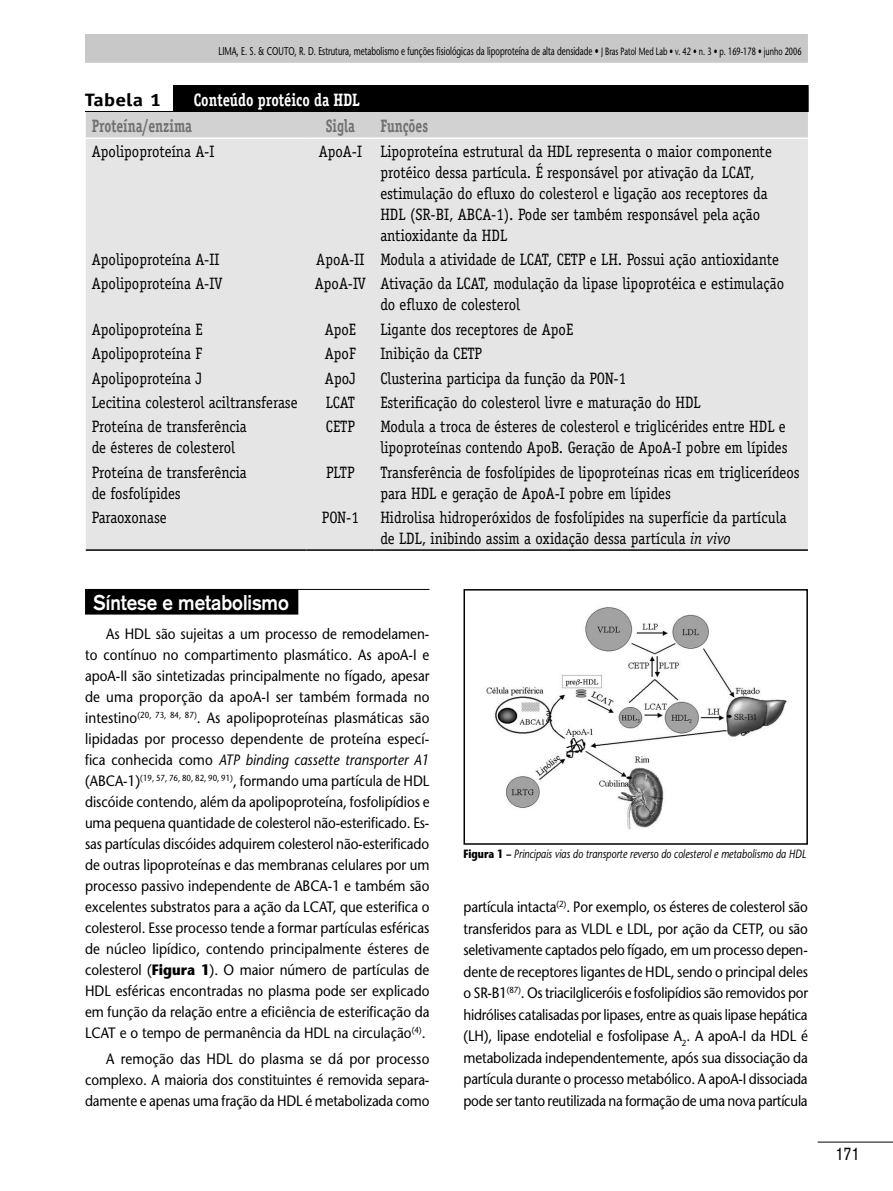
<style>
.page{position:relative;width:893px;height:1191px;background:#fff}
.page>*{position:absolute;margin:0;border:0;box-sizing:border-box;transform-origin:0 0}
.t1{font:700 21px "Akzidenz Grotesk";color:#fff;scale:.9 1}
.t2{font:700 18px "Officina Serif";color:#707070;scale:.75 1}
.t3{font:700 18px "Officina Serif";color:#fff;scale:.8 1}
.t4{font:700 18px "Officina Sans";color:#000;scale:1.2 1}
.t5{font:18px "Akzidenz Grotesk";color:#000;scale:.8 1}
.t6{font:16.5px/21px "Officina Serif";color:#000;scale:.9 1}
.t7{font:15px/21px "Stone Sans";letter-spacing:-.01em;color:#000;text-align:justify;scale:.9 1}
.t8{font:italic 12px "Stone Sans";color:#000;scale:.8 1}
.t9{font:11.25px "Stone Sans";color:#000;scale:.7 1}
.s1{font-size:10.5px}
.s2{font-style:italic}
.s3{font-weight:700}
.s4{font-weight:700;font-style:normal}
</style>
<div class="page">
<div style="left:86px;top:35px;width:721px;height:27px;background:#c8c8c8"></div>
<div style="left:85px;top:34px;width:723px;height:29px;border:2px solid #c8c8c8"></div>
<hr style="left:818px;top:1141px;width:75px;height:1px;background:#000">
<hr style="left:85px;top:589px;width:344px;height:1px;background:#000">
<div style="left:86px;top:590px;width:212px;height:24px;background:#000"></div>
<div style="left:86px;top:86px;width:722px;height:26px;background:#000"></div>
<div style="left:86px;top:112px;width:722px;height:25px;background:#d2d2d2"></div>
<div style="left:86px;top:139px;width:722px;height:410px;background:#e5e5e5"></div>
<hr style="left:85px;top:85px;width:221px;height:2px;background:#000">
<hr style="left:85px;top:87px;width:2px;height:25px;background:#000">
<hr style="left:306px;top:85px;width:68px;height:2px;background:#000">
<hr style="left:374px;top:85px;width:435px;height:2px;background:#000">
<hr style="left:807px;top:87px;width:2px;height:25px;background:#000">
<hr style="left:86px;top:549px;width:220px;height:2px;background:#000">
<hr style="left:306px;top:549px;width:68px;height:2px;background:#000">
<hr style="left:374px;top:549px;width:434px;height:2px;background:#000">
<div style="left:83px;top:83px;width:89px;height:27px;background:#fff"></div>
<img style="left:486px;top:607px;width:301px;height:222px">
<div style="left:464px;top:589px;width:344px;height:255px;border:2px solid #000"></div>
<p class="t4" style="left:85px;top:88px;width:65px">Tabela 1</p>
<p class="t9" style="left:219px;top:44px;width:86px">Lima, E. S. &amp; Couto</p>
<p class="t9" style="left:295px;top:44px;width:726px">, R. D. Estrutura, metabolismo e funções fisiológicas da lipoproteína de alta densidade • <span class="s1">J Bras Patol Med Lab • v. 42 • n. 3 • p. 169-178 • junho 2006</span></p>
<p class="t3" style="left:194px;top:89px;width:209px">Conteúdo protéico da HDL</p>
<p class="t2" style="left:92px;top:115px;width:135px">Proteína/enzima</p>
<p class="t2" style="left:326px;top:115px;width:40px">Sigla</p>
<p class="t2" style="left:380px;top:115px;width:65px">Funções</p>
<p class="t6" style="left:92px;top:140px;width:138px">Apolipoproteína A-I</p>
<p class="t6" style="left:380px;top:140px;width:437px;text-indent:-62px">ApoA-I Lipoproteína estrutural da HDL representa o maior componente protéico dessa partícula. É responsável por ativação da LCAT, estimulação do efluxo do colesterol e ligação aos receptores da HDL (SR-BI, ABCA-1). Pode ser também responsável pela ação antioxidante da HDL</p>
<p class="t6" style="left:92px;top:249px;width:143px">Apolipoproteína A-II</p>
<p class="t6" style="left:316px;top:249px;width:516px">ApoA-II Modula a atividade de LCAT, CETP e LH. Possui ação antioxidante</p>
<p class="t6" style="left:92px;top:273px;width:147px">Apolipoproteína A-IV</p>
<p class="t6" style="left:380px;top:273px;width:450px;text-indent:-66px">ApoA-IV Ativação da LCAT, modulação da lipase lipoprotéica e estimulação do efluxo de colesterol</p>
<p class="t6" style="left:92px;top:319px;width:125px">Apolipoproteína E</p>
<p class="t6" style="left:325px;top:319px;width:36px">ApoE</p>
<p class="t6" style="left:380px;top:319px;width:216px">Ligante dos receptores de ApoE</p>
<p class="t6" style="left:92px;top:343px;width:124px">Apolipoproteína F</p>
<p class="t6" style="left:325px;top:343px;width:36px">ApoF</p>
<p class="t6" style="left:380px;top:343px;width:115px">Inibição da CETP</p>
<p class="t6" style="left:92px;top:367px;width:124px">Apolipoproteína J</p>
<p class="t6" style="left:325px;top:367px;width:36px">ApoJ</p>
<p class="t6" style="left:380px;top:367px;width:275px">Clusterina participa da função da PON-1</p>
<p class="t6" style="left:92px;top:392px;width:230px">Lecitina colesterol aciltransferase</p>
<p class="t6" style="left:326px;top:392px;width:34px">LCAT</p>
<p class="t6" style="left:380px;top:392px;width:358px">Esterificação do colesterol livre e maturação do HDL</p>
<p class="t6" style="left:92px;top:416px;width:174px">Proteína de transferência de ésteres de colesterol</p>
<p class="t6" style="left:326px;top:416px;width:34px">CETP</p>
<p class="t6" style="left:380px;top:416px;width:454px">Modula a troca de ésteres de colesterol e triglicérides entre HDL e lipoproteínas contendo ApoB. Geração de ApoA-I pobre em lípides</p>
<p class="t6" style="left:92px;top:461px;width:174px">Proteína de transferência de fosfolípides</p>
<p class="t6" style="left:326px;top:461px;width:33px">PLTP</p>
<p class="t6" style="left:380px;top:461px;width:467px">Transferência de fosfolípides de lipoproteínas ricas em triglicerídeos para HDL e geração de ApoA-I pobre em lípides</p>
<p class="t6" style="left:92px;top:507px;width:85px">Paraoxonase</p>
<p class="t6" style="left:322px;top:507px;width:42px">PON-1</p>
<p class="t6" style="left:380px;top:507px;width:453px">Hidrolisa hidroperóxidos de fosfolípides na superfície da partícula de LDL, inibindo assim a oxidação dessa partícula <span class="s2">in vivo</span></p>
<h1 class="t1" style="left:94px;top:590px;width:219px">Síntese e metabolismo</h1>
<p class="t7" style="left:85px;top:623px;width:384px;text-indent:21px">As HDL são sujeitas a um processo de remodelamen&shy;to contínuo no compartimento plasmático. As apoA-I e apoA-II são sintetizadas principalmente no fígado, apesar de uma proporção da apoA-I ser também formada no intestino<sup>(20,</sup> <sup>73,</sup> <sup>84,</sup> <sup>87)</sup>. As apolipoproteínas plasmáticas são lipidadas por processo dependente de proteína especí&shy;fica conhecida como <span class="s2">ATP binding cassette transporter A1 </span>(ABCA-1)<sup>(19,</sup> <sup>57,</sup> <sup>76,</sup> <sup>80,</sup> <sup>82,</sup> <sup>90,</sup> <sup>91)</sup>, formando uma partícula de HDL discóide contendo, além da apolipoproteína, fosfolipídios e uma pequena quantidade de colesterol não-esterificado. Es&shy;sas partículas discóides adquirem colesterol não-esterificado de outras lipoproteínas e das membranas celulares por um processo passivo independente de ABCA-1 e também são excelentes substratos para a ação da LCAT, que esterifica o colesterol. Esse processo tende a formar partículas esféricas de núcleo lipídico, contendo principalmente ésteres de colesterol (<span class="s3">Figura 1</span>). O maior número de partículas de HDL esféricas encontradas no plasma pode ser explicado em função da relação entre a eficiência de esterificação da LCAT e o tempo de permanência da HDL na circulação<sup>(4)</sup>.</p>
<p class="t7" style="left:85px;top:1047px;width:384px;text-indent:21px">A remoção das HDL do plasma se dá por processo complexo. A maioria dos constituintes é removida separa&shy;damente e apenas uma fração da HDL é metabolizada como</p>
<p class="t8" style="left:464px;top:846px;width:430px"><span class="s4">Figura 1 –</span> Principais vias do transporte reverso do colesterol e metabolismo da HDL</p>
<p class="t7" style="left:464px;top:896px;width:384px;line-height:21.5px">partícula intacta<sup>(2)</sup>. Por exemplo, os ésteres de colesterol são transferidos para as VLDL e LDL, por ação da CETP, ou são seletivamente captados pelo fígado, em um processo depen&shy;dente de receptores ligantes de HDL, sendo o principal deles o SR-B1<sup>(87)</sup>. Os triacilgliceróis e fosfolipídios são removidos por hidrólises catalisadas por lipases, entre as quais lipase hepática (LH), lipase endotelial e fosfolipase A<sub>2</sub>. A apoA-I da HDL é metabolizada independentemente, após sua dissociação da partícula durante o processo metabólico. A apoA-I dissociada pode ser tanto reutilizada na formação de uma nova partícula</p>
<p class="t5" style="left:836px;top:1142px;width:32px">171</p>
</div>
